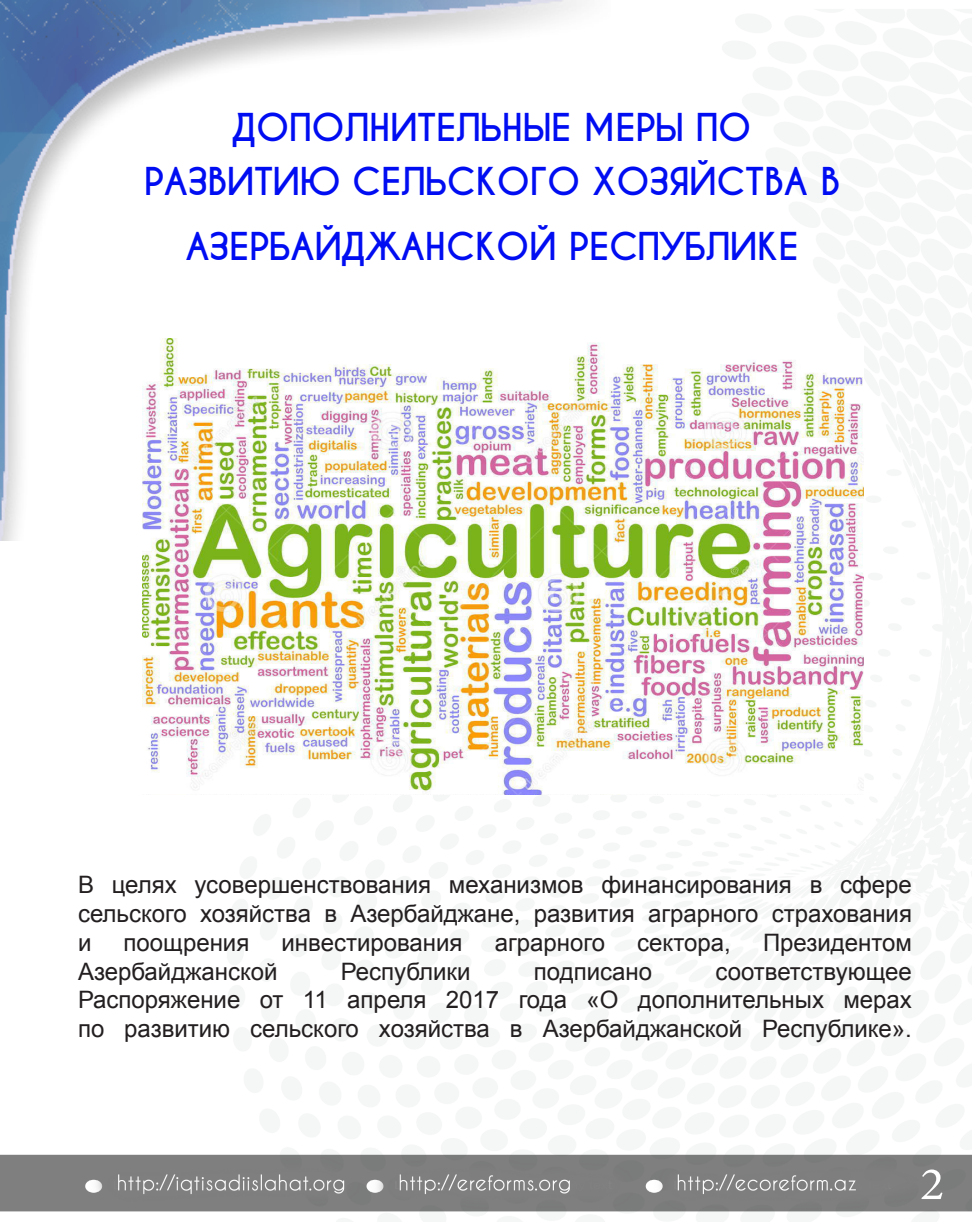
<style>
.page{position:relative;width:975px;height:1226px;background:#fff}
.page>*{position:absolute;margin:0;border:0;box-sizing:border-box;transform-origin:0 0}
.t1{font:46.5px "Minion Pro";color:#fff;scale:1.1 1}
.Paragraph_Style_1{font:700 36px/54px "Caviar Dreams";color:#000cf1;text-align:center}
.t2{font:24px/28.8px "Arial";color:#231f20;text-align:justify}
</style>
<div class="page">
<img style="left:0;top:540px;width:971px;height:672px">
<img style="left:0;top:0;width:582px;height:540px">
<img style="left:143px;top:338px;width:721px;height:456px">
<svg style="left:232px;top:111px;width:338px;height:36px"></svg>
<svg style="left:146px;top:165px;width:193px;height:31px"></svg>
<svg style="left:354px;top:165px;width:225px;height:31px"></svg>
<svg style="left:186px;top:224px;width:369px;height:43px"></svg>
<svg style="left:571px;top:231px;width:11px;height:30px"></svg>
<p class="Paragraph_Style_1" style="left:144px;top:101px;width:698px">ДОПОЛНИТЕЛЬНЫЕ МЕРЫ ПО<br>РАЗВИТИЮ СЕЛЬСКОГО ХОЗЯЙСТВА В</p>
<p class="Paragraph_Style_1" style="left:185px;top:220px;width:615px">АЗЕРБАЙДЖАНСКОЙ РЕСПУБЛИКЕ</p>
<p class="t2" style="left:78px;top:870px;width:836px">В целях усовершенствования механизмов финансирования в сфере сельского хозяйства в Азербайджане, развития аграрного страхования и</p>
<p class="t2" style="left:124px;top:928px;width:127px">поощрения</p>
<p class="t2" style="left:282px;top:928px;width:183px">инвестирования</p>
<p class="t2" style="left:495px;top:928px;width:112px">аграрного</p>
<p class="t2" style="left:637px;top:928px;width:95px">сектора,</p>
<p class="t2" style="left:763px;top:928px;width:151px">Президентом</p>
<p class="t2" style="left:78px;top:957px;width:201px">Азербайджанской</p>
<p class="t2" style="left:341px;top:957px;width:131px">Республики</p>
<p class="t2" style="left:534px;top:957px;width:120px">подписано</p>
<p class="t2" style="left:78px;top:957px;width:835px;text-indent:637px">соответствующее Распоряжение от 11 апреля 2017 года «О дополнительных мерах по развитию сельского хозяйства в Азербайджанской Республике».</p>
<p class="t1" style="left:920px;top:1153px;width:24px">2</p>
</div>
